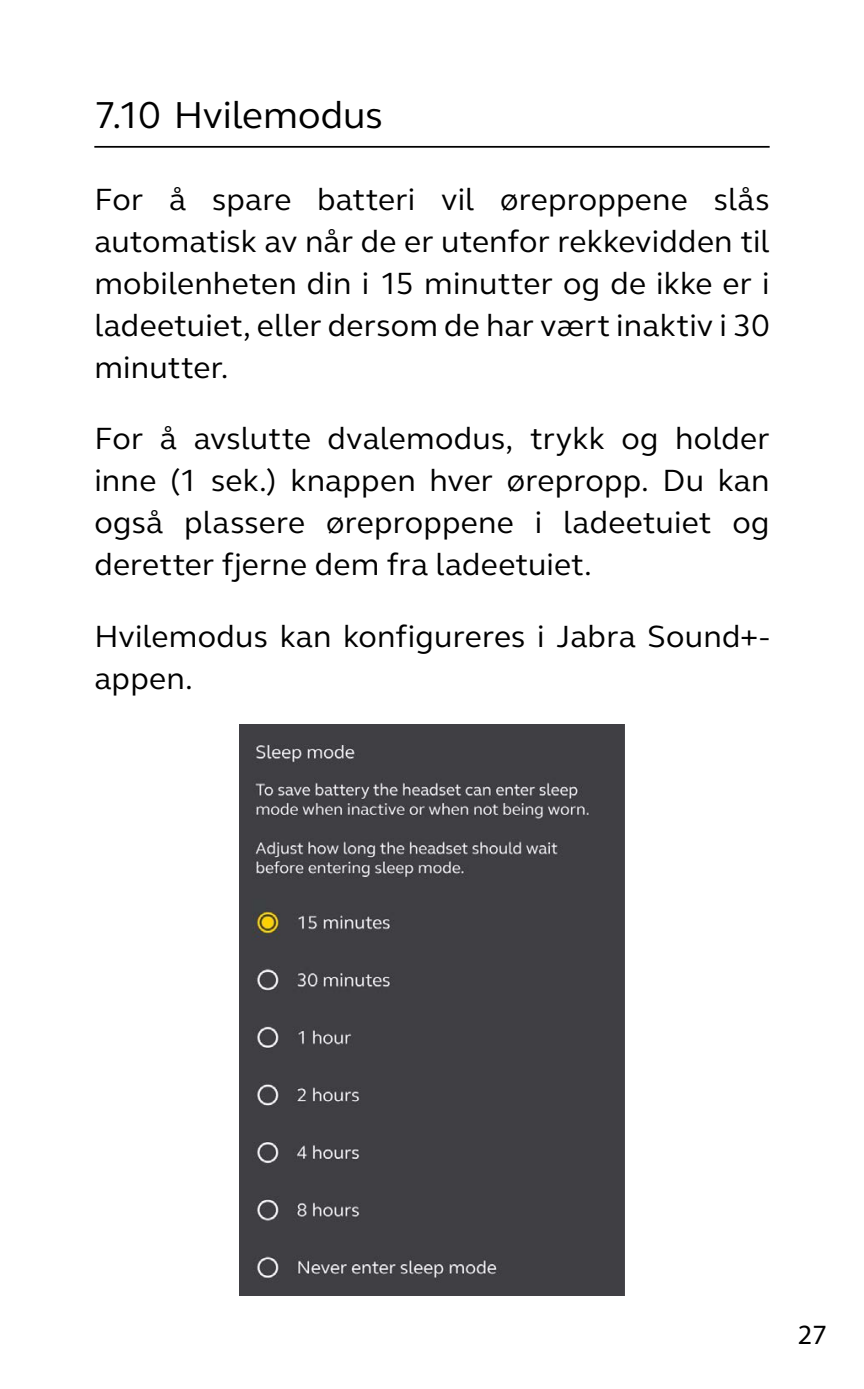
<style>
.page{position:relative;width:864px;height:1389px;background:#fff}
.page>*{position:absolute;margin:0;border:0;box-sizing:border-box;transform-origin:0 0}
.t1{font:38.5px "GN Elliot";letter-spacing:-.005em;color:#000}
.t2{font:31.5px/42px "GN Elliot";letter-spacing:.01em;color:#000;text-align:justify}
.t3{font:28px "Myriad Pro";color:#000}
</style>
<div class="page">
<hr style="left:94px;top:146px;width:675px;height:2px;background:#000">
<div style="left:239px;top:725px;width:385px;height:571px;background:#403f44"></div>
<p class="t1" style="left:94px;top:89px;width:290px">7.10 Hvilemodus</p>
<p class="t2" style="left:94px;top:177px;width:676px">For å spare batteri vil øreproppene slås automatisk av når de er utenfor rekkevidden til mobilenheten din i 15 minutter og de ikke er i ladeetuiet, eller dersom de har vært inaktiv i 30 minutter.</p>
<p class="t2" style="left:94px;top:417px;width:676px">For å avslutte dvalemodus, trykk og holder inne (1 sek.) knappen hver ørepropp. Du kan også plassere øreproppene i ladeetuiet og deretter fjerne dem fra ladeetuiet.</p>
<p class="t2" style="left:94px;top:615px;width:676px">Hvilemodus kan konfigureres i Jabra Sound+- appen.</p>
<p class="t3" style="left:797px;top:1317px;width:30px">27</p>
</div>
